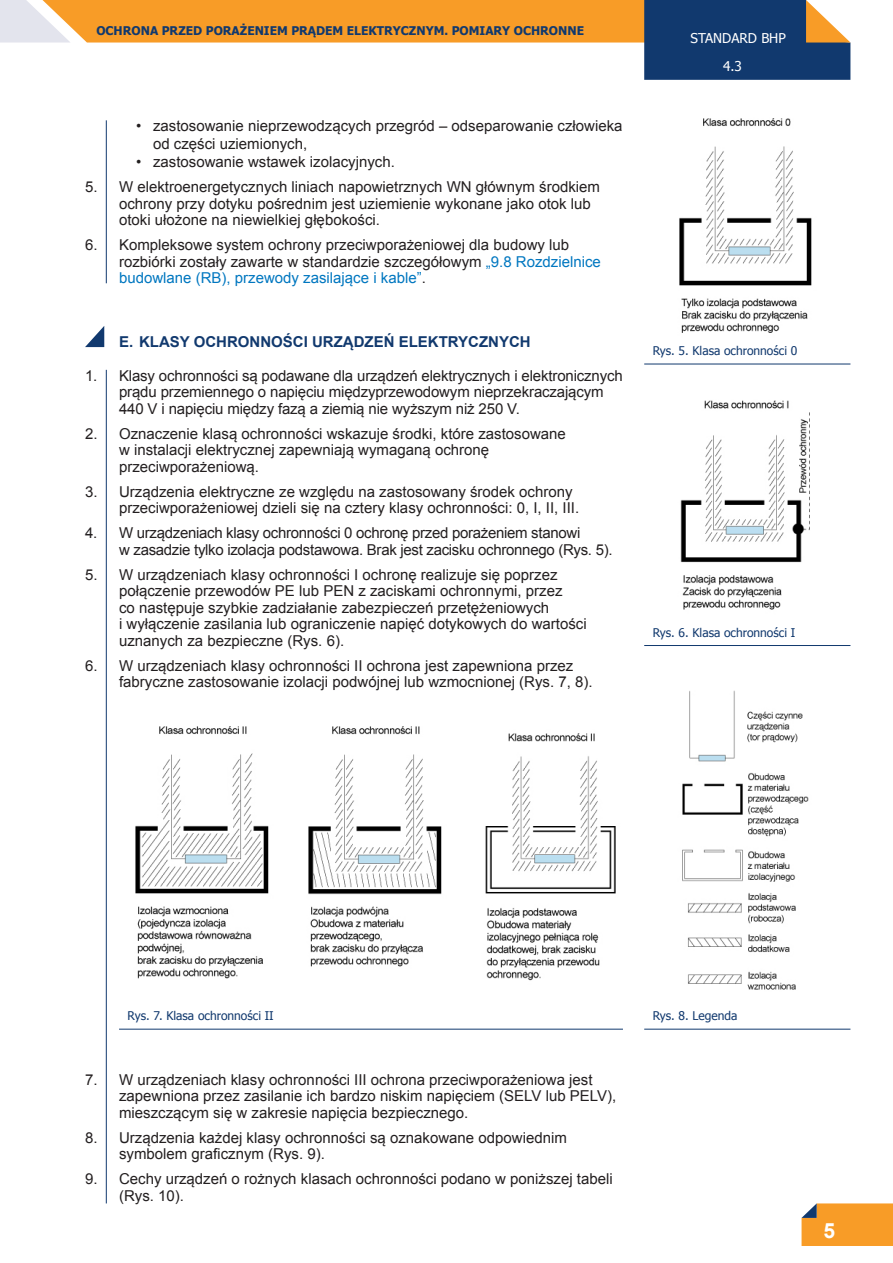
<style>
.page{position:relative;width:893px;height:1263px;background:#fff}
.page>*{position:absolute;margin:0;border:0;box-sizing:border-box;transform-origin:0 0}
.tekst{font:700 21px "Arial";color:#fff}
.Tekst_numerowany{font:15px/16.5px "Arial";color:#231f20}
.Tekst_numerowany-2{font:15px/16.5px "Arial";letter-spacing:-.02em;color:#231f20}
.Tekst_kropki{font:15px/18px "Arial";color:#231f20}
.Tytulik{font:700 15px "Arial";color:#11396e}
.t1{font:13.5px "Tahoma";color:#fff}
.podpis_zdjęcia{font:12px "Tahoma";color:#11396e}
.t2{font:700 12px "Tahoma";color:#11396e}
.s1{color:#0077c0}
</style>
<div class="page">
<svg style="left:801px;top:1203px;width:92px;height:43px;background:#f19d32"></svg>
<svg style="left:0;top:0;width:850px;height:80px"></svg>
<img style="left:679px;top:118px;width:133px;height:215px">
<img style="left:680px;top:400px;width:130px;height:210px">
<img style="left:485px;top:733px;width:131px;height:248px">
<img style="left:308px;top:726px;width:134px;height:241px">
<img style="left:135px;top:726px;width:134px;height:253px">
<img style="left:682px;top:690px;width:127px;height:300px">
<hr style="left:106px;top:120px;width:1px;height:163px;background:#11396e">
<hr style="left:106px;top:370px;width:1px;height:833px;background:#11396e">
<svg style="left:85px;top:326px;width:19px;height:21px"></svg>
<hr style="left:644px;top:364px;width:206px;height:1px;background:#11396e">
<hr style="left:644px;top:645px;width:206px;height:1px;background:#11396e">
<hr style="left:119px;top:1029px;width:504px;height:1px;background:#11396e">
<hr style="left:644px;top:1029px;width:206px;height:1px;background:#11396e">
<p class="t2" style="left:96px;top:23px;width:489px">OCHRONA PRZED PORAŻENIEM PRĄDEM ELEKTRYCZNYM. POMIARY OCHRONNE</p>
<p class="Tekst_kropki" style="left:153px;top:117px;width:471px;text-indent:-17px">• zastosowanie nieprzewodzących przegród – odseparowanie człowieka od części uziemionych,</p>
<p class="Tekst_kropki" style="left:136px;top:153px;width:260px">• zastosowanie wstawek izolacyjnych.</p>
<p class="Tekst_numerowany" style="left:119px;top:179px;width:483px;text-indent:-34px">5. W elektroenergetycznych liniach napowietrznych WN głównym środkiem ochrony przy dotyku pośrednim jest uziemienie wykonane jako otok lub otoki ułożone na niewielkiej głębokości.</p>
<p class="Tekst_numerowany" style="left:119px;top:237px;width:483px;text-indent:-34px">6. Kompleksowe system ochrony przeciwporażeniowej dla budowy lub rozbiórki zostały zawarte w standardzie szczegółowym <span class="s1">„9.8 Rozdzielnice budowlane (RB), przewody zasilające i kable”</span>.</p>
<p class="Tytulik" style="left:119px;top:332px;width:413px">E. KLASY OCHRONNOŚCI URZĄDZEŃ ELEKTRYCZNYCH</p>
<p class="Tekst_numerowany" style="left:119px;top:367px;width:505px;text-indent:-34px">1. Klasy ochronności są podawane dla urządzeń elektrycznych i elektronicznych prądu przemiennego o napięciu międzyprzewodowym nieprzekraczającym<br>440 V i napięciu między fazą a ziemią nie wyższym niż 250 V.</p>
<p class="Tekst_numerowany" style="left:119px;top:425px;width:448px;text-indent:-34px">2. Oznaczenie klasą ochronności wskazuje środki, które zastosowane w instalacji elektrycznej zapewniają wymaganą ochronę przeciwporażeniową.</p>
<p class="Tekst_numerowany" style="left:119px;top:483px;width:462px;text-indent:-34px">3. Urządzenia elektryczne ze względu na zastosowany środek ochrony przeciwporażeniowej dzieli się na cztery klasy ochronności: 0, I, II, III.</p>
<p class="Tekst_numerowany-2" style="left:119px;top:525px;width:495px;text-indent:-34px">4. W urządzeniach klasy ochronności 0 ochronę przed porażeniem stanowi<br>w zasadzie tylko izolacja podstawowa. Brak jest zacisku ochronnego (Rys. 5).</p>
<p class="Tekst_numerowany" style="left:119px;top:566px;width:469px;text-indent:-34px">5. W urządzeniach klasy ochronności I ochronę realizuje się poprzez połączenie przewodów PE lub PEN z zaciskami ochronnymi, przez<br>co następuje szybkie zadziałanie zabezpieczeń przetężeniowych<br>i wyłączenie zasilania lub ograniczenie napięć dotykowych do wartości uznanych za bezpieczne (Rys. 6).</p>
<p class="Tekst_numerowany" style="left:119px;top:657px;width:475px;text-indent:-34px">6. W urządzeniach klasy ochronności II ochrona jest zapewniona przez fabryczne zastosowanie izolacji podwójnej lub wzmocnionej (Rys. 7, 8).</p>
<p class="t1" style="left:691px;top:29px;width:97px">STANDARD BHP</p>
<p class="t1" style="left:723px;top:57px;width:20px">4.3</p>
<p class="podpis_zdjęcia" style="left:653px;top:343px;width:146px">Rys. 5. Klasa ochronności 0</p>
<p class="podpis_zdjęcia" style="left:653px;top:624px;width:144px">Rys. 6. Klasa ochronności I</p>
<p class="podpis_zdjęcia" style="left:128px;top:1008px;width:148px">Rys. 7. Klasa ochronności II</p>
<p class="podpis_zdjęcia" style="left:653px;top:1008px;width:86px">Rys. 8. Legenda</p>
<p class="Tekst_numerowany" style="left:119px;top:1071px;width:499px;text-indent:-34px">7. W urządzeniach klasy ochronności III ochrona przeciwporażeniowa jest zapewniona przez zasilanie ich bardzo niskim napięciem (SELV lub PELV), mieszczącym się w zakresie napięcia bezpiecznego.</p>
<p class="Tekst_numerowany" style="left:119px;top:1129px;width:449px;text-indent:-34px">8. Urządzenia każdej klasy ochronności są oznakowane odpowiednim symbolem graficznym (Rys. 9).</p>
<p class="Tekst_numerowany" style="left:119px;top:1171px;width:495px;text-indent:-34px">9. Cechy urządzeń o rożnych klasach ochronności podano w poniższej tabeli (Rys. 10).</p>
<p class="tekst" style="left:823px;top:1217px;width:13px">5</p>
</div>
